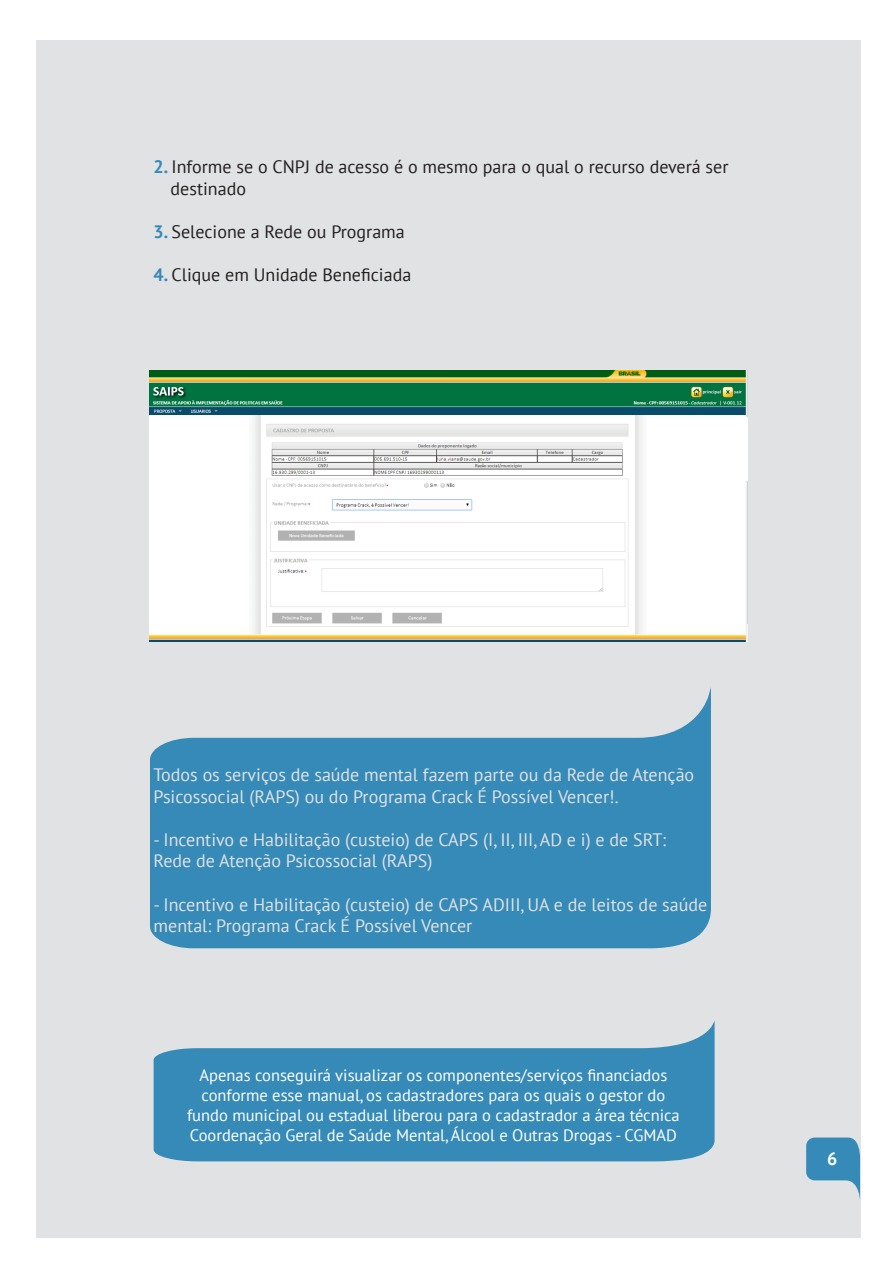
<style>
.page{position:relative;width:893px;height:1263px;background:#fff}
.page>*{position:absolute;margin:0;border:0;box-sizing:border-box;transform-origin:0 0}
.t1{font:18px/21.6px "PT Sans";color:#e1e2e4}
.t2{font:18px/21.6px "PT Sans";color:#231f20}
.t3{font:700 18px "PT Sans";color:#fff}
.t4{font:16.5px/19.8px "PT Sans";color:#fff;text-align:center}
.s1{font-weight:700;color:#368ab7}
</style>
<div class="page">
<div style="left:36px;top:40px;width:825px;height:1197px;background:#e1e2e4"></div>
<svg style="left:806px;top:1137px;width:54px;height:62px"></svg>
<svg style="left:150px;top:687px;width:561px;height:261px;fill:#368ab7"></svg>
<img style="left:150px;top:371px;width:598px;height:270px">
<svg style="left:154px;top:1021px;width:561px;height:140px;fill:#368ab7"></svg>
<p class="t2" style="left:171px;top:156px;width:559px;text-indent:-17px"><span class="s1">2.</span> Informe se o CNPJ de acesso é o mesmo para o qual o recurso deverá ser destinado</p>
<p class="t2" style="left:154px;top:221px;width:253px"><span class="s1">3.</span> Selecione a Rede ou Programa</p>
<p class="t2" style="left:154px;top:264px;width:259px"><span class="s1">4.</span> Clique em Unidade Beneficiada</p>
<p class="t1" style="left:154px;top:763px;width:542px">Todos os serviços de saúde mental fazem parte ou da Rede de Atenção<br>Psicossocial (RAPS) ou do Programa Crack É Possível Vencer!.</p>
<p class="t1" style="left:154px;top:828px;width:514px">- Incentivo e Habilitação (custeio) de CAPS (I, II, III, AD e i) e de SRT:<br>Rede de Atenção Psicossocial (RAPS)</p>
<p class="t1" style="left:154px;top:893px;width:555px">- Incentivo e Habilitação (custeio) de CAPS ADIII, UA e de leitos de saúde mental: Programa Crack É Possível Vencer</p>
<p class="t4" style="left:187px;top:1065px;width:494px">Apenas conseguirá visualizar os componentes/serviços financiados conforme esse manual, os cadastradores para os quais o gestor do fundo municipal ou estadual liberou para o cadastrador a área técnica Coordenação Geral de Saúde Mental, Álcool e Outras Drogas - CGMAD</p>
<p class="t3" style="left:827px;top:1147px;width:12px">6</p>
</div>
